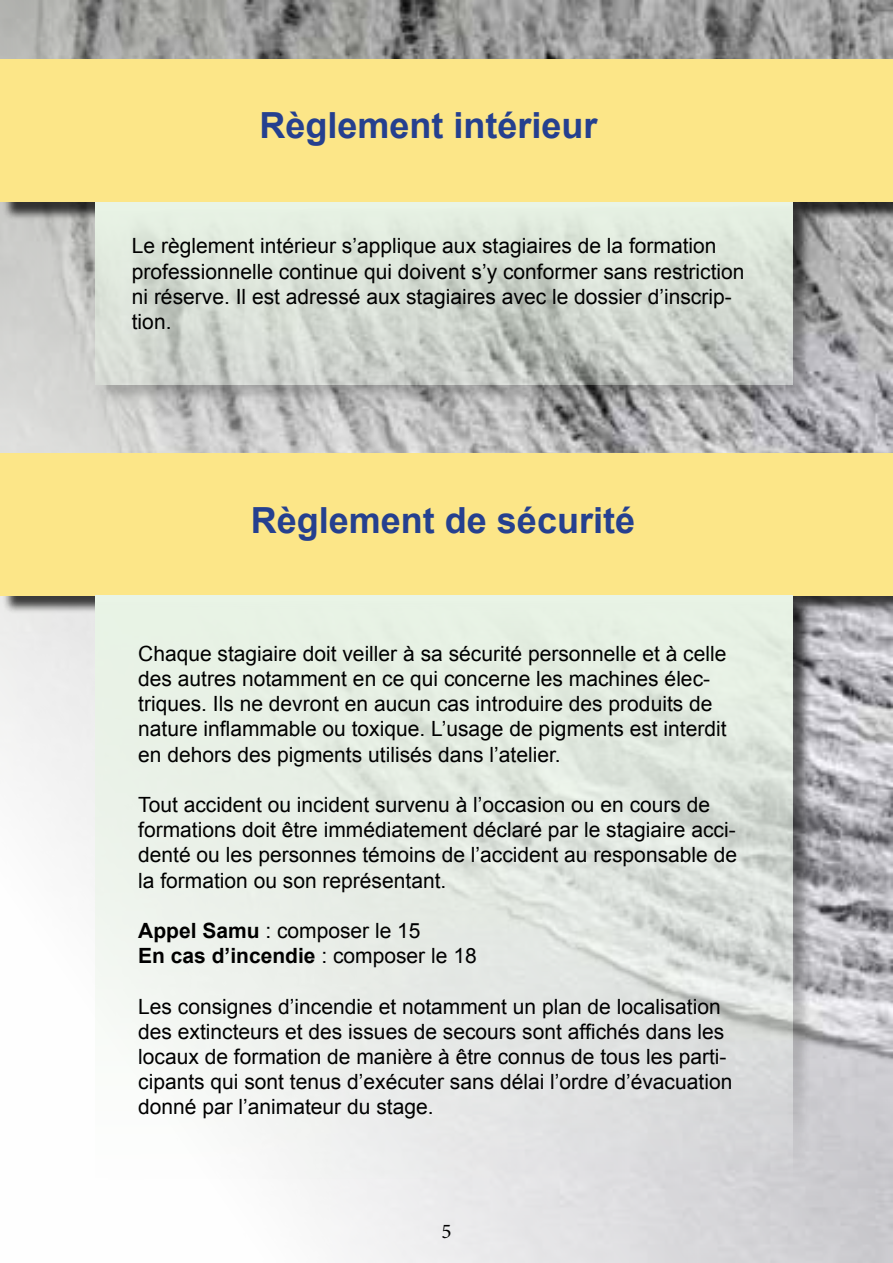
<style>
.page{position:relative;width:893px;height:1263px;background:#fff}
.page>*{position:absolute;margin:0;border:0;box-sizing:border-box;transform-origin:0 0}
.t1{font:700 36px "Arial";color:#25408f}
.t2{font:21px/25.2px "Arial";color:#000}
.t3{font:21px "Minion Pro";color:#000}
.s1{font-weight:700}
</style>
<div class="page">
<img style="left:0;top:0;width:893px;height:1263px">
<div style="left:2px;top:455px;width:891px;height:159px;background:#000;opacity:.75"></div>
<div style="left:0;top:453px;width:893px;height:142px;background:#fce688"></div>
<div style="left:98px;top:598px;width:714px;height:599px;background:#000;opacity:.75"></div>
<svg style="left:96px;top:595px;width:697px;height:583px;fill:#e6ede5"></svg>
<div style="left:2px;top:62px;width:891px;height:159px;background:#000;opacity:.75"></div>
<div style="left:0;top:60px;width:893px;height:142px;background:#fce688"></div>
<div style="left:98px;top:204px;width:714px;height:200px;background:#000;opacity:.75"></div>
<svg style="left:96px;top:202px;width:697px;height:183px"></svg>
<h1 class="t1" style="left:259px;top:101px;width:340px">Règlement intérieur</h1>
<p class="t2" style="left:132px;top:234px;width:614px">Le règlement intérieur s’applique aux stagiaires de la formation professionnelle continue qui doivent s’y conformer sans restriction ni réserve. Il est adressé aux stagiaires avec le dossier d’inscrip&shy;tion.</p>
<h1 class="t1" style="left:251px;top:496px;width:386px">Règlement de sécurité</h1>
<p class="t2" style="left:138px;top:641px;width:590px">Chaque stagiaire doit veiller à sa sécurité personnelle et à celle des autres notamment en ce qui concerne les machines élec&shy;triques. Ils ne devront en aucun cas introduire des produits de nature inflammable ou toxique. L’usage de pigments est interdit en dehors des pigments utilisés dans l’atelier.</p>
<p class="t2" style="left:138px;top:792px;width:600px">Tout accident ou incident survenu à l’occasion ou en cours de formations doit être immédiatement déclaré par le stagiaire acci&shy;denté ou les personnes témoins de l’accident au responsable de la formation ou son représentant.</p>
<p class="t2" style="left:138px;top:918px;width:340px"><span class="s1">Appel Samu</span> : composer le 15<br><span class="s1">En cas d’incendie</span> : composer le 18</p>
<p class="t2" style="left:138px;top:994px;width:596px">Les consignes d’incendie et notamment un plan de localisation des extincteurs et des issues de secours sont affichés dans les locaux de formation de manière à être connus de tous les parti&shy;cipants qui sont tenus d’exécuter sans délai l’ordre d’évacuation donné par l’animateur du stage.</p>
<p class="t3" style="left:441px;top:1217px;width:12px">5</p>
</div>
